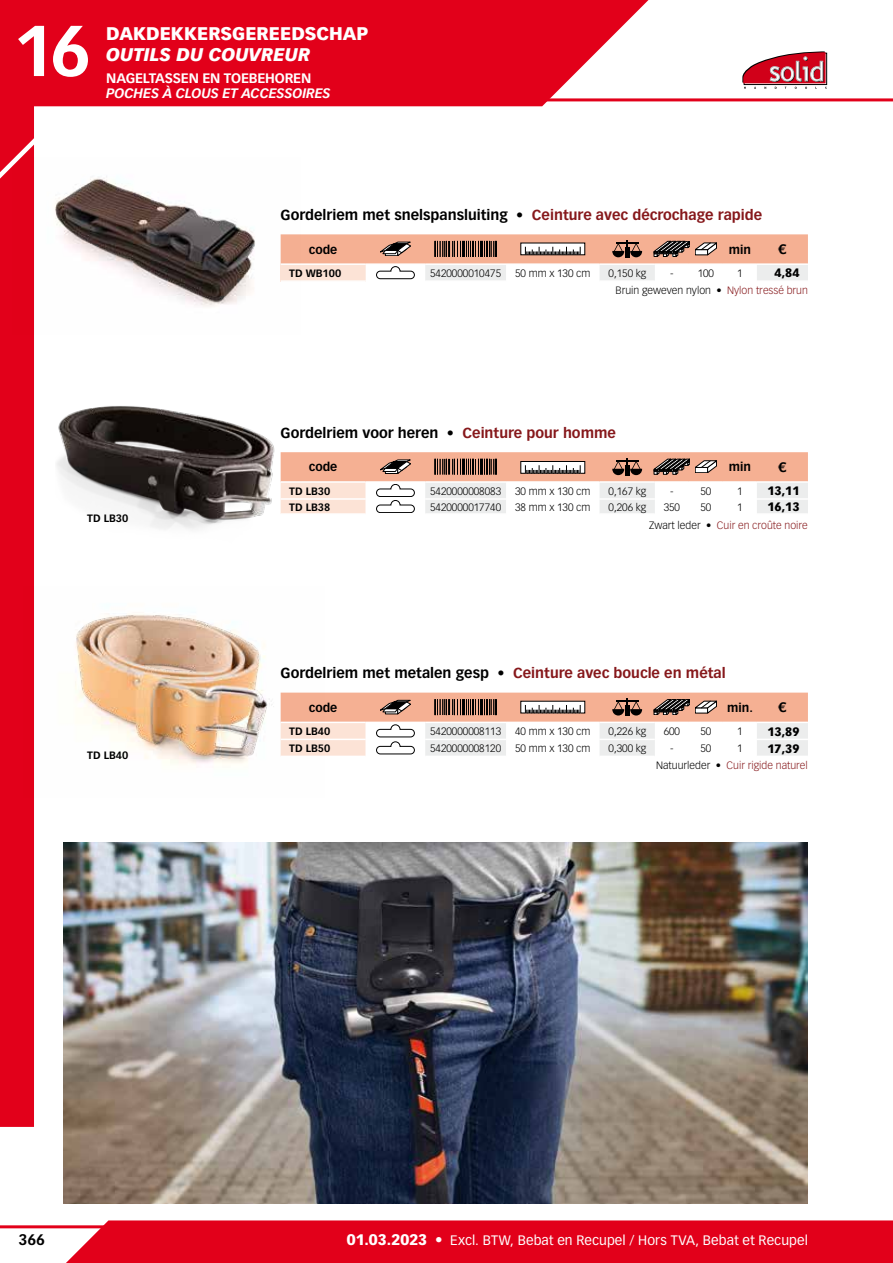
<style>
.page{position:relative;width:893px;height:1263px;background:#fff}
.page>*{position:absolute;margin:0;border:0;box-sizing:border-box;transform-origin:0 0}
.t1{font:700 70.5px "Vectora LT Std";color:#fff}
.t2{font:900 18px "Vectora LT Std";color:#fff}
.t3{font:italic 900 18px "Vectora LT Std";letter-spacing:-.005em;color:#fff}
.t4{font:700 15px "Vectora LT Std";color:#000}
.t5{font:700 14.25px "Vectora LT Std";color:#000}
.t6{font:13.5px "Vectora LT Std";letter-spacing:.005em;color:#fff}
.t7{font:italic 700 13.5px "Vectora LT Std";letter-spacing:-.015em;color:#fff}
.t8{font:700 13.5px "Vectora LT Std";letter-spacing:-.015em;color:#fff}
.t9{font:700 13.5px "Vectora LT Std";color:#000}
.t10{font:900 12px "Vectora LT Std";color:#000}
.t11{font:700 12px "Vectora LT Std";color:#000}
.t12{font:300 10.5px "Vectora LT Std";color:#000}
.t13{font:300 10.5px "Vectora LT Std";color:#86181b}
.t14{font:700 10.5px "Vectora LT Std";color:#000}
.s1{color:#86181b}
.s2{color:#000}
.s3{font-weight:900;font-size:15px}
.s4{font-weight:300;font-size:15px}
</style>
<div class="page">
<svg style="left:300px;top:234px;width:508px;height:47px"></svg>
<svg style="left:294px;top:452px;width:514px;height:62px"></svg>
<svg style="left:324px;top:693px;width:484px;height:63px"></svg>
<svg style="left:0;top:0;width:670px;height:106px;background:#e51c33"></svg>
<svg style="left:45px;top:1220px;width:848px;height:43px;background:#e31028"></svg>
<div style="left:0;top:32px;width:34px;height:1095px;background:#e2001a"></div>
<hr style="left:0;top:98px;width:893px;height:3px;background:#e2001a">
<hr style="left:0;top:1225px;width:893px;height:3px;background:#e2001a">
<svg style="left:742px;top:51px;width:85px;height:38px"></svg>
<img style="left:23px;top:586px;width:301px;height:212px">
<img style="left:64px;top:842px;width:744px;height:361px">
<img style="left:13px;top:158px;width:287px;height:176px">
<img style="left:56px;top:406px;width:238px;height:124px">
<h1 class="t1" style="left:13px;top:8px;width:80px">16</h1>
<h2 class="t2" style="left:106px;top:22px;width:263px">DAKDEKKERSGEREEDSCHAP</h2>
<h2 class="t3" style="left:106px;top:43px;width:206px">OUTILS DU COUVREUR</h2>
<p class="t8" style="left:106px;top:70px;width:206px">NAGELTASSEN EN TOEBEHOREN</p>
<p class="t7" style="left:106px;top:85px;width:226px">POCHES À CLOUS ET ACCESSOIRES</p>
<h3 class="t5" style="left:281px;top:206px;width:483px">Gordelriem met snelspansluiting • <span class="s1">Ceinture avec décrochage rapide</span></h3>
<p class="t11" style="left:309px;top:242px;width:30px">code</p>
<p class="t11" style="left:729px;top:242px;width:24px">min</p>
<p class="t9" style="left:778px;top:241px;width:9px">€</p>
<p class="t14" style="left:289px;top:267px;width:54px">TD WB100</p>
<p class="t12" style="left:430px;top:267px;width:72px">5420000010475</p>
<p class="t12" style="left:515px;top:267px;width:77px">50 mm x 130 cm</p>
<p class="t12" style="left:608px;top:267px;width:39px">0,150 kg</p>
<p class="t12" style="left:670px;top:267px;width:45px">- 100</p>
<p class="t12" style="left:737px;top:267px;width:7px">1</p>
<p class="t10" style="left:775px;top:266px;width:26px">4,84</p>
<p class="t12" style="left:615px;top:284px;width:194px">Bruin geweven nylon • <span class="s1">Nylon tressé brun</span></p>
<p class="t14" style="left:87px;top:511px;width:43px">TD LB30</p>
<p class="t14" style="left:87px;top:748px;width:43px">TD LB40</p>
<h3 class="t5" style="left:281px;top:424px;width:337px">Gordelriem voor heren • <span class="s1">Ceinture pour homme</span></h3>
<p class="t11" style="left:309px;top:460px;width:30px">code</p>
<p class="t11" style="left:729px;top:460px;width:24px">min</p>
<p class="t9" style="left:778px;top:459px;width:9px">€</p>
<p class="t14" style="left:289px;top:484px;width:43px">TD LB30</p>
<p class="t12" style="left:430px;top:485px;width:72px">5420000008083</p>
<p class="t12" style="left:515px;top:485px;width:77px">30 mm x 130 cm</p>
<p class="t12" style="left:608px;top:485px;width:39px">0,167 kg</p>
<p class="t12" style="left:670px;top:485px;width:5px">-</p>
<p class="t12" style="left:700px;top:485px;width:12px">50</p>
<p class="t12" style="left:737px;top:485px;width:7px">1</p>
<p class="t10" style="left:767px;top:483px;width:33px">13,11</p>
<p class="t14" style="left:289px;top:500px;width:43px">TD LB38</p>
<p class="t12" style="left:430px;top:501px;width:72px">5420000017740</p>
<p class="t12" style="left:515px;top:501px;width:77px">38 mm x 130 cm</p>
<p class="t12" style="left:608px;top:501px;width:39px">0,206 kg</p>
<p class="t12" style="left:664px;top:501px;width:18px">350</p>
<p class="t12" style="left:700px;top:501px;width:12px">50</p>
<p class="t12" style="left:737px;top:501px;width:7px">1</p>
<p class="t10" style="left:767px;top:499px;width:33px">16,13</p>
<p class="t13" style="left:649px;top:519px;width:160px"><span class="s2">Zwart leder •</span> Cuir en croûte noire</p>
<h3 class="t5" style="left:281px;top:664px;width:447px">Gordelriem met metalen gesp • <span class="s1">Ceinture avec boucle en métal</span></h3>
<p class="t11" style="left:309px;top:700px;width:30px">code</p>
<p class="t11" style="left:727px;top:700px;width:27px">min.</p>
<p class="t9" style="left:778px;top:699px;width:9px">€</p>
<p class="t14" style="left:289px;top:725px;width:43px">TD LB40</p>
<p class="t12" style="left:430px;top:725px;width:72px">5420000008113</p>
<p class="t12" style="left:515px;top:725px;width:77px">40 mm x 130 cm</p>
<p class="t12" style="left:608px;top:725px;width:39px">0,226 kg</p>
<p class="t12" style="left:664px;top:725px;width:18px">600</p>
<p class="t12" style="left:700px;top:725px;width:12px">50</p>
<p class="t12" style="left:737px;top:725px;width:7px">1</p>
<p class="t10" style="left:767px;top:724px;width:33px">13,89</p>
<p class="t14" style="left:289px;top:742px;width:43px">TD LB50</p>
<p class="t12" style="left:430px;top:742px;width:72px">5420000008120</p>
<p class="t12" style="left:515px;top:742px;width:77px">50 mm x 130 cm</p>
<p class="t12" style="left:608px;top:742px;width:39px">0,300 kg</p>
<p class="t12" style="left:670px;top:742px;width:5px">-</p>
<p class="t12" style="left:700px;top:742px;width:12px">50</p>
<p class="t12" style="left:737px;top:742px;width:7px">1</p>
<p class="t10" style="left:767px;top:741px;width:33px">17,39</p>
<p class="t13" style="left:656px;top:759px;width:153px"><span class="s2">Natuurleder •</span> Cuir rigide naturel</p>
<h3 class="t4" style="left:19px;top:1230px;width:28px">366</h3>
<p class="t6" style="left:347px;top:1232px;width:463px"><span class="s3">01.03.2023</span> <span class="s4">•</span> Excl. BTW, Bebat en Recupel / Hors TVA, Bebat et Recupel</p>
</div>
